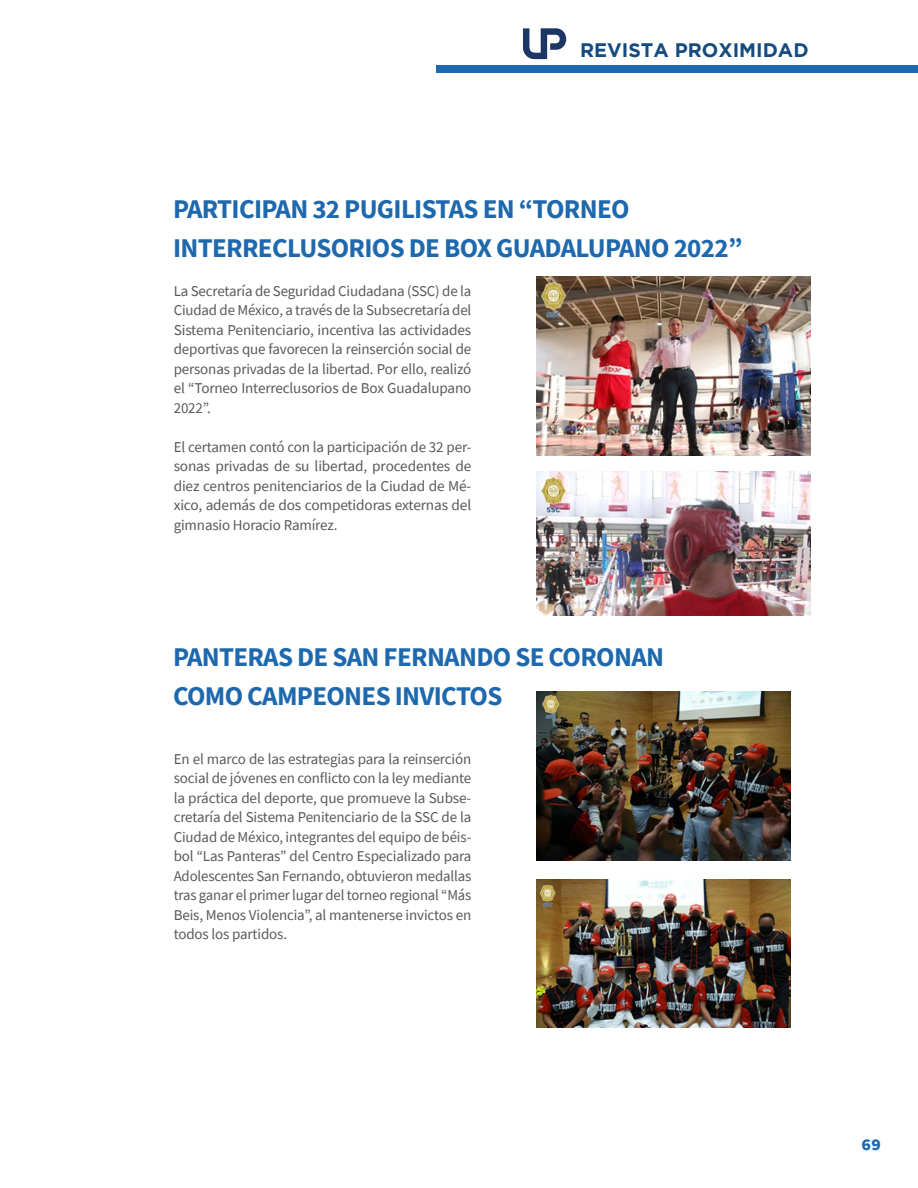
<style>
.page{position:relative;width:918px;height:1188px;background:#fff}
.page>*{position:absolute;margin:0;border:0;box-sizing:border-box;transform-origin:0 0}
.t1{font:700 27px/39px "Source Sans Pro";letter-spacing:-.025em;color:#1e68ad}
.t2{font:700 19.5px "Gotham";color:#164b80}
.t3{font:700 19.5px "Source Sans Pro";color:#1e68ad}
.t4{font:15px/19.5px "Source Sans Pro";letter-spacing:-.01em;color:#58595b;text-align:justify}
</style>
<div class="page">
<div style="left:436px;top:65px;width:482px;height:8px;background:#1e68ad"></div>
<svg style="left:523px;top:28px;width:43px;height:31px"></svg>
<img style="left:537px;top:276px;width:273px;height:180px">
<img style="left:537px;top:471px;width:273px;height:144px">
<img style="left:537px;top:691px;width:254px;height:170px">
<img style="left:537px;top:879px;width:254px;height:149px">
<h2 class="t2" style="left:580px;top:39px;width:230px">REVISTA PROXIMIDAD</h2>
<h1 class="t1" style="left:173px;top:189px;width:571px">PARTICIPAN 32 PUGILISTAS EN “TORNEO<br>INTERRECLUSORIOS DE BOX GUADALUPANO 2022”</h1>
<p class="t4" style="left:174px;top:281px;width:299px">La Secretaría de Seguridad Ciudadana (SSC) de la Ciudad de México, a través de la Subsecretaría del Sistema Penitenciario, incentiva las actividades deportivas que favorecen la reinserción social de personas privadas de la libertad. Por ello, realizó el “Torneo Interreclusorios de Box Guadalupano 2022”.</p>
<p class="t4" style="left:174px;top:437px;width:299px">El certamen contó con la participación de 32 per&shy;sonas privadas de su libertad, procedentes de diez centros penitenciarios de la Ciudad de Mé&shy;xico, además de dos competidoras externas del gimnasio Horacio Ramírez.</p>
<h1 class="t1" style="left:173px;top:637px;width:493px">PANTERAS DE SAN FERNANDO SE CORONAN<br>COMO CAMPEONES INVICTOS</h1>
<p class="t4" style="left:174px;top:749px;width:299px">En el marco de las estrategias para la reinserción social de jóvenes en conflicto con la ley mediante la práctica del deporte, que promueve la Subse&shy;cretaría del Sistema Penitenciario de la SSC de la Ciudad de México, integrantes del equipo de béis&shy;bol “Las Panteras” del Centro Especializado para Adolescentes San Fernando, obtuvieron medallas tras ganar el primer lugar del torneo regional “Más Beis, Menos Violencia”, al mantenerse invictos en todos los partidos.</p>
<h2 class="t3" style="left:861px;top:1130px;width:21px">69</h2>
</div>
